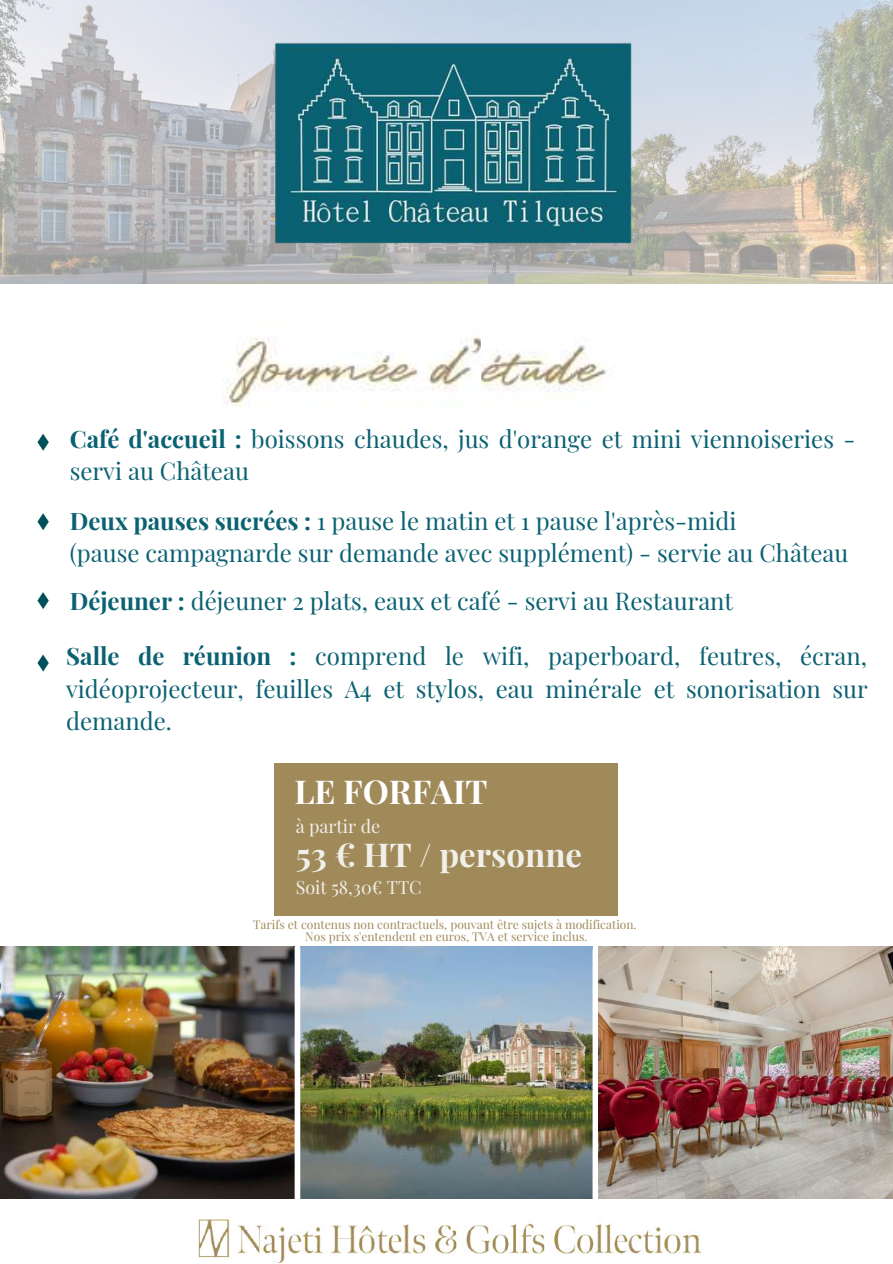
<style>
.page{position:relative;width:893px;height:1264px;background:#fff}
.page>*{position:absolute;margin:0;border:0;box-sizing:border-box;transform-origin:0 0}
.t1{font:700 33px "Playfair Display";color:#f1efea}
.t2{font:700 33px "Playfair Display";color:#fff}
.t3{font:24px/32.5px "Playfair Display";color:#0a6172}
.t4{font:18px "Playfair Display";color:#f1efea}
.t5{font:12px/12px "Playfair Display";color:#a18a5a;text-align:center}
.s1{font-weight:700}
</style>
<div class="page">
<svg style="left:37px;top:654px;width:12px;height:17px"></svg>
<svg style="left:37px;top:434px;width:12px;height:16px"></svg>
<svg style="left:37px;top:513px;width:12px;height:17px"></svg>
<svg style="left:37px;top:592px;width:12px;height:17px"></svg>
<img style="left:0;top:0;width:892px;height:283px">
<img style="left:271px;top:38px;width:363px;height:210px">
<img style="left:0;top:946px;width:592px;height:252px">
<div style="left:294px;top:947px;width:6px;height:315px;background:#fff"></div>
<img style="left:598px;top:946px;width:294px;height:252px">
<div style="left:275px;top:763px;width:343px;height:153px;background:#a18a5a"></div>
<img style="left:223px;top:336px;width:258px;height:70px">
<img style="left:481px;top:345px;width:126px;height:47px">
<img style="left:181px;top:1190px;width:531px;height:72px">
<p class="t3" style="left:70px;top:421px;width:787px"><span class="s1">Café d'accueil :</span> boissons chaudes, jus d'orange et mini viennoiseries - servi au Château</p>
<p class="t3" style="left:70px;top:503px;width:780px"><span class="s1">Deux pauses sucrées :</span> 1 pause le matin et 1 pause l'après-midi<br>(pause campagnarde sur demande avec supplément) - servie au Château</p>
<p class="t3" style="left:70px;top:584px;width:664px"><span class="s1">Déjeuner :</span> déjeuner 2 plats, eaux et café - servi au Restaurant</p>
<p class="t3" style="left:66px;top:638px;width:803px;text-align:justify"><span class="s1">Salle de réunion :</span> comprend le wifi, paperboard, feutres, écran, vidéoprojecteur, feuilles A4 et stylos, eau minérale et sonorisation sur demande.</p>
<h1 class="t2" style="left:294px;top:768px;width:195px">LE FORFAIT</h1>
<p class="t4" style="left:296px;top:814px;width:86px">à partir de</p>
<h1 class="t1" style="left:296px;top:831px;width:288px">53 € HT / personne</h1>
<p class="t4" style="left:296px;top:874px;width:127px">Soit 58,30€ TTC</p>
<p class="t5" style="left:253px;top:917px;width:385px">Tarifs et contenus non contractuels, pouvant être sujets à modification.<br>Nos prix s'entendent en euros, TVA et service inclus.</p>
</div>
